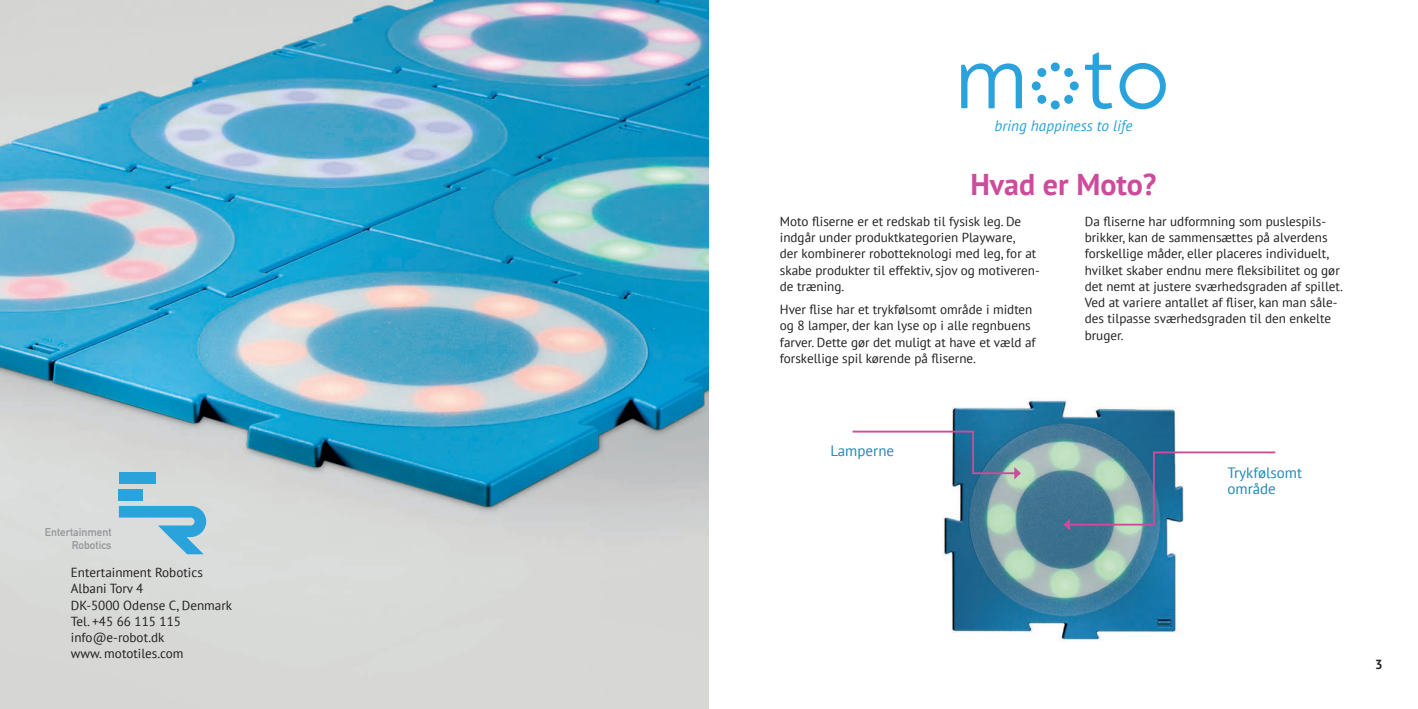
<style>
.page{position:relative;width:1418px;height:709px;background:#fff}
.page>*{position:absolute;margin:0;border:0;box-sizing:border-box;transform-origin:0 0}
.t1{font:700 30px "PT Sans";color:#cf4a9b}
.t2{font:italic 15.12px "PT Sans";color:#2aa2db}
.Brød_-_engelsk{font:15px/16.2px "PT Sans";color:#2188b9}
.Brød_-_engelsk-2{font:13.12px/16.2px "PT Sans";color:#231f20}
.t3{font:700 13.12px "PT Sans";color:#231f20}
.t4{font:11.12px/13.4px "DIN Mittelschrift";color:#939598;text-align:right}
</style>
<div class="page">
<img style="left:0;top:0;width:709px;height:709px">
<img style="left:942px;top:398px;width:236px;height:243px">
<svg style="left:852px;top:430px;width:168px;height:49px"></svg>
<svg style="left:1063px;top:450px;width:213px;height:81px"></svg>
<svg style="left:1119px;top:63px;width:46px;height:46px"></svg>
<svg style="left:961px;top:63px;width:61px;height:45px"></svg>
<svg style="left:1085px;top:52px;width:27px;height:57px"></svg>
<div style="left:1050px;top:62px;width:9px;height:9px;background:#2aa2db;border-radius:50%"></div>
<div style="left:1050px;top:100px;width:9px;height:9px;background:#2aa2db;border-radius:50%"></div>
<svg style="left:1037px;top:68px;width:9px;height:9px"></svg>
<svg style="left:1064px;top:94px;width:9px;height:10px"></svg>
<div style="left:1031px;top:81px;width:9px;height:9px;background:#2aa2db;border-radius:50%"></div>
<div style="left:1069px;top:81px;width:9px;height:9px;background:#2aa2db;border-radius:50%"></div>
<svg style="left:1037px;top:94px;width:9px;height:10px"></svg>
<svg style="left:1064px;top:68px;width:9px;height:9px"></svg>
<div style="left:119px;top:472px;width:37px;height:11px;background:#2aa2db"></div>
<div style="left:119px;top:489px;width:24px;height:12px;background:#2aa2db"></div>
<svg style="left:119px;top:506px;width:87px;height:48px;background:#8fc3db"></svg>
<p class="t4" style="left:45px;top:525px;width:68px">Entertainment<br>Robotics</p>
<p class="Brød_-_engelsk-2" style="left:71px;top:564px;width:133px">Entertainment Robotics</p>
<p class="Brød_-_engelsk-2" style="left:71px;top:580px;width:74px">Albani Torv 4</p>
<p class="Brød_-_engelsk-2" style="left:71px;top:596px;width:163px">DK-5000 Odense C, Denmark</p>
<p class="Brød_-_engelsk-2" style="left:71px;top:613px;width:112px">Tel. +45 66 115 115</p>
<p class="Brød_-_engelsk-2" style="left:71px;top:629px;width:95px">info@e-robot.dk</p>
<p class="Brød_-_engelsk-2" style="left:71px;top:645px;width:114px">www. mototiles.com</p>
<p class="t2" style="left:994px;top:116px;width:140px">bring happiness to life</p>
<h2 class="t1" style="left:970px;top:165px;width:187px">Hvad er Moto?</h2>
<p class="Brød_-_engelsk-2" style="left:780px;top:213px;width:261px">Moto fliserne er et redskab til fysisk leg. De indgår under produktkategorien Playware,<br>der kombinerer robotteknologi med leg, for at skabe produkter til effektiv, sjov og motiveren&shy;de træning.</p>
<p class="Brød_-_engelsk-2" style="left:780px;top:301px;width:257px">Hver flise har et trykfølsomt område i midten og 8 lamper, der kan lyse op i alle regnbuens farver. Dette gør det muligt at have et væld af forskellige spil kørende på fliserne.</p>
<p class="Brød_-_engelsk-2" style="left:1084px;top:213px;width:260px">Da fliserne har udformning som puslespils&shy;brikker, kan de sammensættes på alverdens forskellige måder, eller placeres individuelt, hvilket skaber endnu mere fleksibilitet og gør det nemt at justere sværhedsgraden af spillet.<br>Ved at variere antallet af fliser, kan man såle&shy;des tilpasse sværhedsgraden til den enkelte bruger.</p>
<p class="Brød_-_engelsk" style="left:830px;top:442px;width:65px">Lamperne</p>
<p class="Brød_-_engelsk" style="left:1227px;top:464px;width:76px">Trykfølsomt område</p>
<p class="t3" style="left:1374px;top:656px;width:9px">3</p>
</div>
